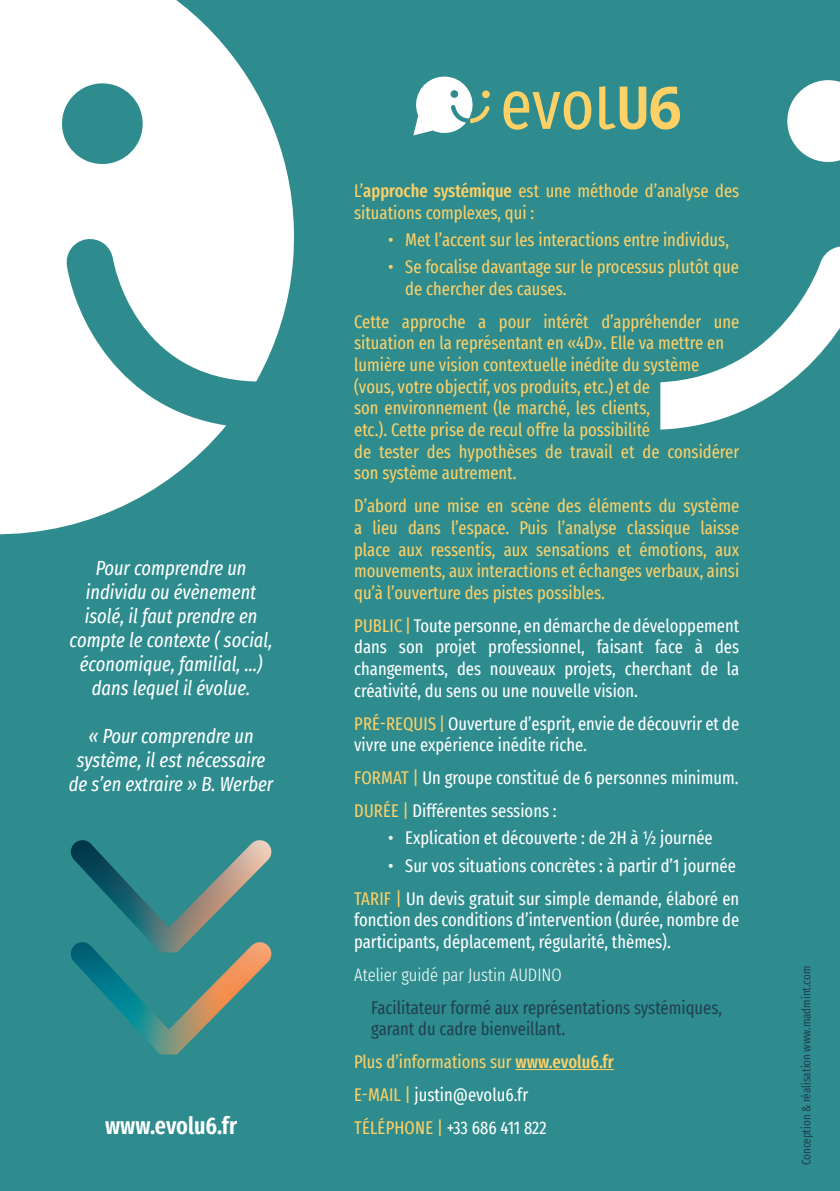
<style>
.page{position:relative;width:840px;height:1191px;background:#fff}
.page>*{position:absolute;margin:0;border:0;box-sizing:border-box;transform-origin:0 0}
.t1{font:600 extra-condensed 24px "Fira Sans";color:#fff}
.t2{font:italic extra-condensed 20px/24px "Fira Sans";color:#fff;text-align:center}
.t3{font:extra-condensed 18px/21.6px "Fira Sans";color:#fed066}
.t4{font:extra-condensed 18px/21.6px "Fira Sans";color:#fff}
.t5{font:extra-condensed 18px/21.6px "Fira Sans";color:#204154}
.t6{font:300 extra-condensed 18px "Fira Sans";color:#fff}
.t7{font:extra-condensed 12px "Fira Sans";color:#204154}
.s1{font-weight:500}
.s2{color:#fed066}
.s3{color:#fff}
</style>
<div class="page">
<div style="left:0;top:0;width:839px;height:1191px;background:#2e8c8e"></div>
<svg style="left:413px;top:77px;width:76px;height:58px"></svg>
<svg style="left:503px;top:91px;width:88px;height:39px"></svg>
<svg style="left:599px;top:86px;width:80px;height:44px"></svg>
<svg style="left:0;top:0;width:294px;height:535px;fill:#fff"></svg>
<svg style="left:787px;top:80px;width:52px;height:82px"></svg>
<svg style="left:660px;top:246px;width:179px;height:183px"></svg>
<svg style="left:71px;top:840px;width:201px;height:214px"></svg>
<hr style="left:515px;top:1069px;width:98px;height:1px;background:#fed066">
<p class="t2" style="left:70px;top:555px;width:204px">Pour comprendre un individu ou évènement isolé, il faut prendre en compte le contexte ( social, économique, familial, …) dans lequel il évolue.</p>
<p class="t2" style="left:69px;top:723px;width:206px">« Pour comprendre un système, il est nécessaire de s’en extraire » B. Werber</p>
<h1 class="t1" style="left:105px;top:1105px;width:134px">www.evolu6.fr</h1>
<p class="t3" style="left:354px;top:179px;width:386px">L’<span class="s1">approche systémique</span> est une méthode d’analyse des situations complexes, qui :</p>
<p class="t3" style="left:388px;top:228px;width:342px">• Met l’accent sur les interactions entre individus,</p>
<p class="t3" style="left:405px;top:255px;width:335px;text-indent:-17px">• Se focalise davantage sur le processus plutôt que de chercher des causes.</p>
<p class="t3" style="left:354px;top:310px;width:386px">Cette approche a pour intérêt d’appréhender une situation en la représentant en «4D». Elle va mettre en lumière une vision contextuelle inédite du système</p>
<p class="t3" style="left:354px;top:375px;width:297px;text-align:justify">(vous, votre objectif, vos produits, etc.) et de son environnement (le marché, les clients, etc.). Cette prise de recul offre la possibilité</p>
<p class="t3" style="left:354px;top:440px;width:386px">de tester des hypothèses de travail et de considérer son système autrement.</p>
<p class="t3" style="left:354px;top:495px;width:386px;text-align:justify">D’abord une mise en scène des éléments du système a lieu dans l’espace. Puis l’analyse classique laisse place aux ressentis, aux sensations et émotions, aux mouvements, aux interactions et échanges verbaux, ainsi qu’à l’ouverture des pistes possibles.</p>
<p class="t4" style="left:354px;top:614px;width:386px;text-align:justify"><span class="s2">PUBLIC |</span> Toute personne, en démarche de développement dans son projet professionnel, faisant face à des changements, des nouveaux projets, cherchant de la créativité, du sens ou une nouvelle vision.</p>
<p class="t4" style="left:354px;top:712px;width:386px"><span class="s2">PRÉ-REQUIS |</span> Ouverture d’esprit, envie de découvrir et de vivre une expérience inédite riche.</p>
<p class="t4" style="left:354px;top:761px;width:385px;line-height:33px"><span class="s2">FORMAT |</span> Un groupe constitué de 6 personnes minimum.<br><span class="s2">DURÉE |</span> Différentes sessions :</p>
<p class="t4" style="left:388px;top:826px;width:326px">• Explication et découverte : de 2H à ½ journée</p>
<p class="t4" style="left:354px;top:848px;width:386px;line-height:33px;text-align:right">• Sur vos situations concrètes : à partir d’1 journée<br><span class="s2">TARIF |</span> Un devis gratuit sur simple demande, élaboré en</p>
<p class="t4" style="left:354px;top:908px;width:386px">fonction des conditions d’intervention (durée, nombre de participants, déplacement, régularité, thèmes).</p>
<p class="t6" style="left:354px;top:961px;width:209px">Atelier guidé par Justin AUDINO</p>
<p class="t5" style="left:371px;top:996px;width:352px">Facilitateur formé aux représentations systémiques, garant du cadre bienveillant.</p>
<p class="t3" style="left:354px;top:1045px;width:261px;line-height:33px">Plus d’informations sur <span class="s1">www.evolu6.fr<br></span>E-MAIL | <span class="s3">justin@evolu6.fr<br></span>TÉLÉPHONE | <span class="s3">+33 686 411 822</span></p>
<p class="t7" style="left:797px;top:1165px;width:201px;rotate:-90deg">Conception &amp; réalisation www.madmint.com</p>
</div>
